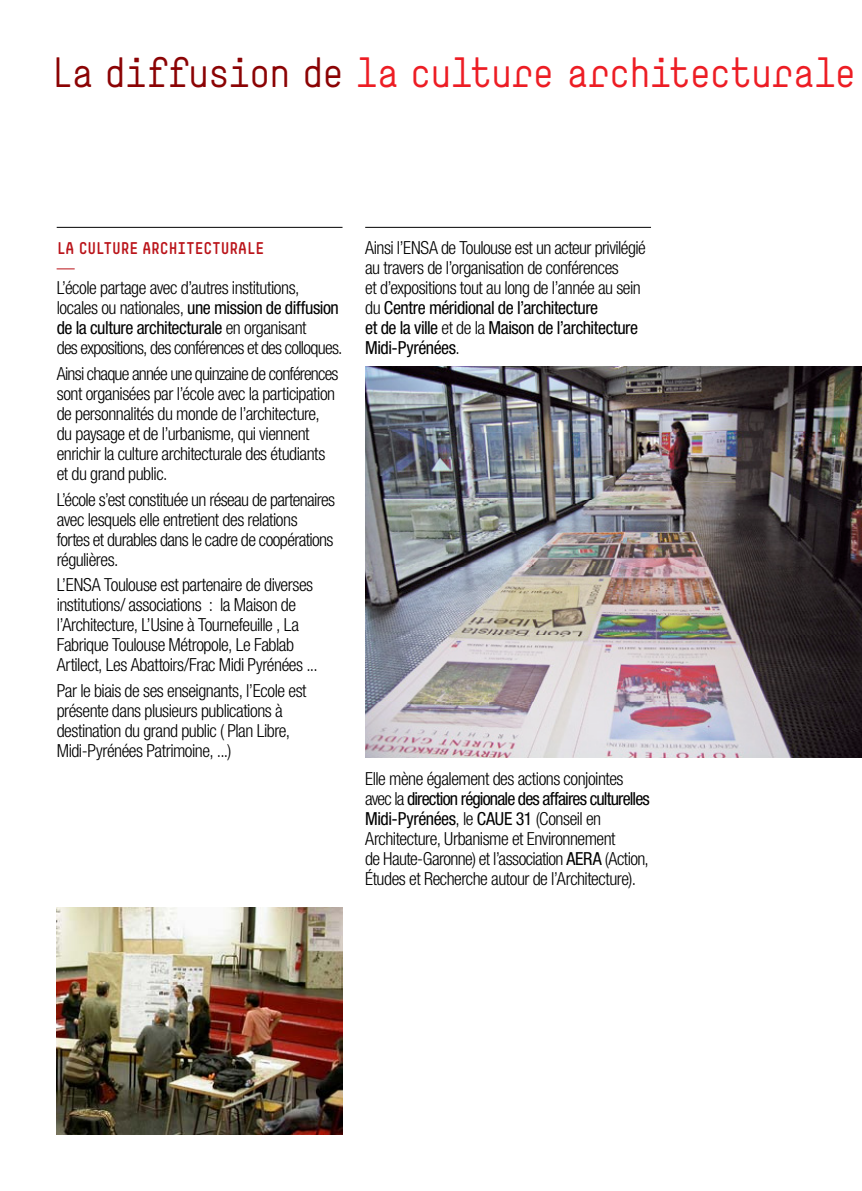
<style>
.page{position:relative;width:862px;height:1191px;background:#fff}
.page>*{position:absolute;margin:0;border:0;box-sizing:border-box;transform-origin:0 0}
.t1{font:40px "Simple";letter-spacing:-.04em;color:#ed1d24}
.t2{font:300 condensed 18px/20px "Helvetica Neue LT Std";letter-spacing:-.025em;color:#000}
.t3{font:300 condensed 18px "Helvetica Neue LT Std";color:#ba141a}
.t4{font:700 16px "Simple";letter-spacing:-.005em;color:#ba141a}
.s1{color:#8b0304}
.s2{font-weight:400}
</style>
<div class="page">
<hr style="left:57px;top:227px;width:285px;height:1px;background:#000">
<hr style="left:365px;top:227px;width:286px;height:1px;background:#000">
<img style="left:57px;top:907px;width:285px;height:227px">
<img style="left:365px;top:366px;width:497px;height:391px">
<h1 class="t1" style="left:51px;top:49px;width:807px"><span class="s1">La diffusion de</span> la culture architecturale</h1>
<p class="t4" style="left:57px;top:238px;width:209px">LA CULTURE ARCHITECTURALE</p>
<p class="t3" style="left:57px;top:257px;width:19px">—</p>
<p class="t2" style="left:57px;top:277px;width:287px">L’école partage avec d’autres institutions, locales ou nationales, <span class="s2">une mission de diffusion de la culture architecturale</span> en organisant<br>des expositions, des conférences et des colloques.</p>
<p class="t2" style="left:57px;top:363px;width:283px">Ainsi chaque année une quinzaine de conférences sont organisées par l’école avec la participation de personnalités du monde de l’architecture, du paysage et de l’urbanisme, qui viennent enrichir la culture architecturale des étudiants et du grand public.</p>
<p class="t2" style="left:57px;top:489px;width:280px">L’école s’est constituée un réseau de partenaires avec lesquels elle entretient des relations fortes et durables dans le cadre de coopérations régulières.</p>
<p class="t2" style="left:57px;top:574px;width:262px">L’ENSA Toulouse est partenaire de diverses institutions/ associations : la Maison de l’Architecture, L’Usine à Tournefeuille , La Fabrique Toulouse Métropole, Le Fablab Artilect, Les Abattoirs/Frac Midi Pyrénées ...</p>
<p class="t2" style="left:57px;top:680px;width:251px">Par le biais de ses enseignants, l’Ecole est présente dans plusieurs publications à destination du grand public ( Plan Libre, Midi-Pyrénées Patrimoine, ...)</p>
<p class="t2" style="left:365px;top:237px;width:282px">Ainsi l’ENSA de Toulouse est un acteur privilégié au travers de l’organisation de conférences<br>et d’expositions tout au long de l’année au sein du <span class="s2">Centre méridional de l’architecture<br>et de la ville</span> et de la <span class="s2">Maison de l’architecture Midi-Pyrénées</span>.</p>
<p class="t2" style="left:365px;top:768px;width:286px">Elle mène également des actions conjointes avec la <span class="s2">direction régionale des affaires culturelles Midi-Pyrénées</span>, le <span class="s2">CAUE 31</span> (Conseil en Architecture, Urbanisme et Environnement<br>de Haute-Garonne) et l’association <span class="s2">AERA</span> (Action, Études et Recherche autour de l’Architecture).</p>
</div>
